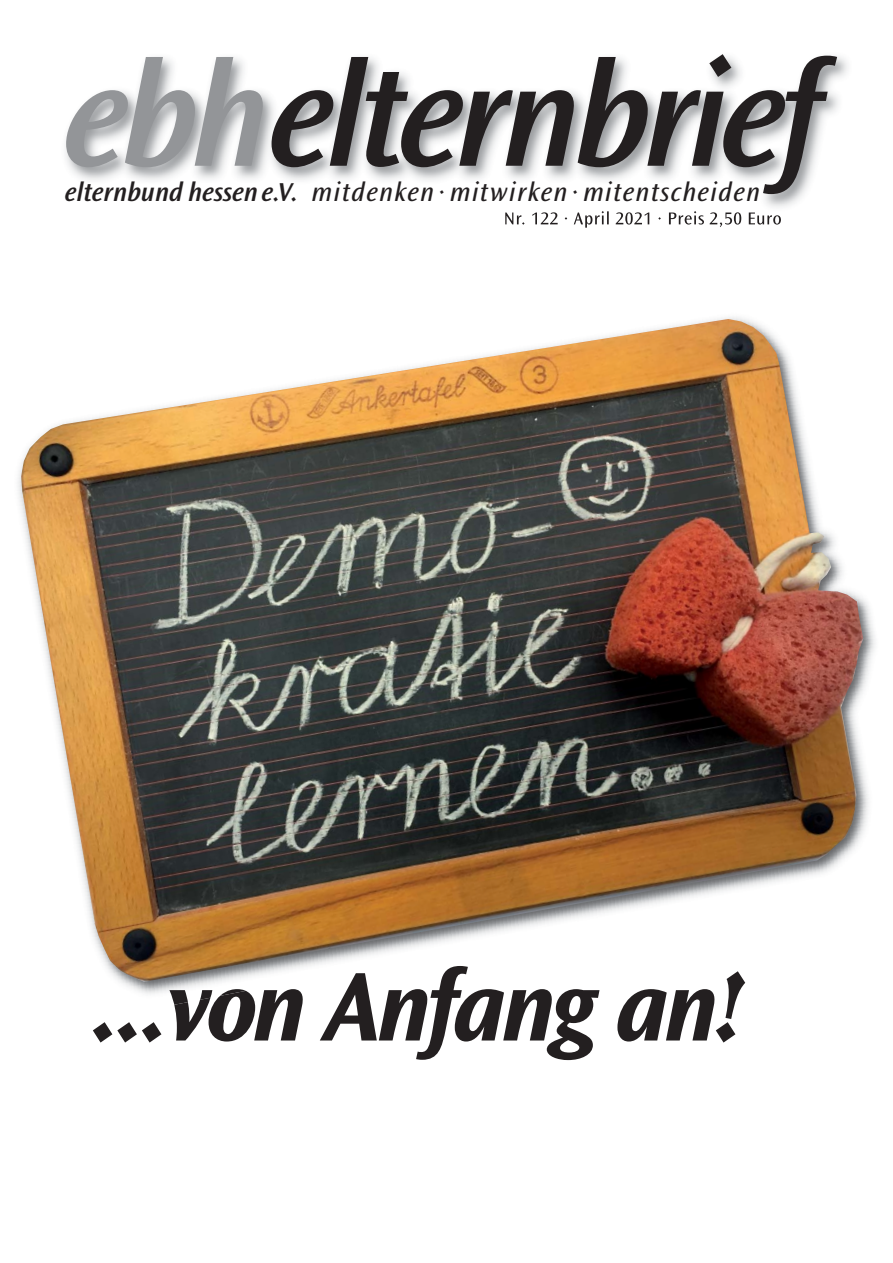
<style>
.page{position:relative;width:893px;height:1263px;background:#fff}
.page>*{position:absolute;margin:0;border:0;box-sizing:border-box;transform-origin:0 0}
.t1{font:italic 600 150px "Ocean Sans";letter-spacing:-.05em;color:#231f20}
.t2{font:italic 700 102px "Ocean Sans";letter-spacing:-.05em;color:#231f20}
.t3{font:italic 27px "Ocean Sans";letter-spacing:.05em;color:#231f20}
.s1{color:#939598}
.s2{font-weight:600}
</style>
<div class="page">
<img style="left:65px;top:56px;width:783px;height:171px">
<img style="left:505px;top:211px;width:199px;height:17px">
<img style="left:168px;top:988px;width:78px;height:17px">
<img style="left:21px;top:319px;width:842px;height:663px">
<h1 class="t1" style="left:63px;top:57px;width:761px"><span class="s1">ebh</span>elternbrief</h1>
<p class="t3" style="left:65px;top:181px;width:697px"><span class="s2">elternbund hessene.V.</span> mitdenken· mitwirken· mitentscheiden</p>
<h2 class="t2" style="left:91px;top:967px;width:655px">...von Anfang an!</h2>
</div>
